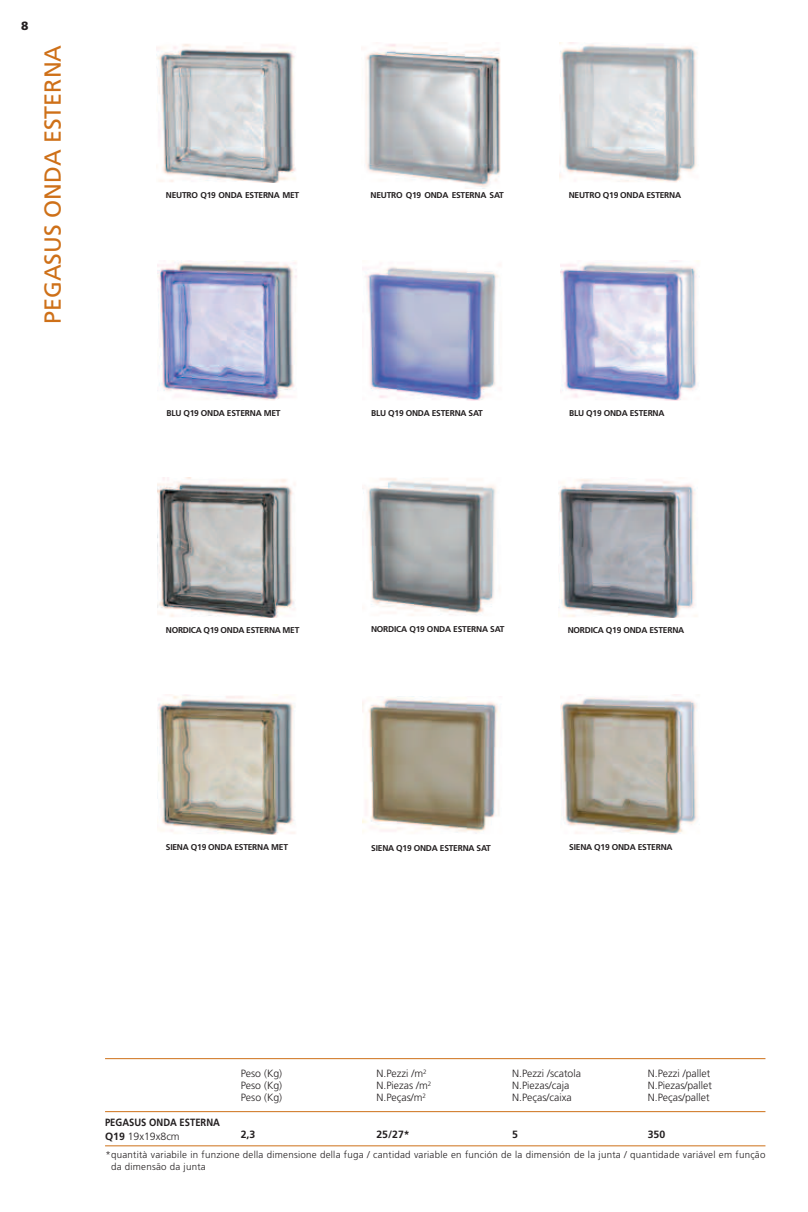
<style>
.page{position:relative;width:808px;height:1212px;background:#fff}
.page>*{position:absolute;margin:0;border:0;box-sizing:border-box;transform-origin:0 0}
.t1{font:23.25px "Frutiger";color:#ce7018}
.t2{font:900 12px "Frutiger LT Std";color:#231f20}
.t3{font:300 10.5px/12px "Frutiger";color:#231f20}
.t4{font:700 10.5px/13.5px "Frutiger";color:#231f20;scale:.9 1}
.t5{font:700 10.5px "Frutiger";color:#231f20}
.t6{font:300 9.75px/11.2px "Frutiger";letter-spacing:.025em;color:#231f20}
.t7{font:700 8.4px "Frutiger";letter-spacing:-.025em;color:#231f20}
.s1{font-weight:300}
</style>
<div class="page">
<img style="left:157px;top:44px;width:139px;height:138px">
<img style="left:158px;top:261px;width:139px;height:139px">
<img style="left:157px;top:477px;width:138px;height:140px">
<img style="left:157px;top:695px;width:138px;height:139px">
<img style="left:560px;top:43px;width:137px;height:139px">
<img style="left:560px;top:261px;width:140px;height:139px">
<img style="left:559px;top:479px;width:138px;height:138px">
<img style="left:560px;top:695px;width:137px;height:140px">
<img style="left:365px;top:44px;width:136px;height:145px">
<img style="left:362px;top:266px;width:137px;height:135px">
<img style="left:363px;top:478px;width:133px;height:138px">
<img style="left:362px;top:696px;width:137px;height:138px">
<hr style="left:105px;top:1058px;width:660px;height:1px;background:#ce7018">
<hr style="left:105px;top:1111px;width:660px;height:1px;background:#ce7018">
<hr style="left:105px;top:1145px;width:660px;height:1px;background:#ce7018">
<h2 class="t2" style="left:21px;top:21px;width:9px">8</h2>
<h1 class="t1" style="left:43px;top:324px;width:280px;rotate:-90deg">PEGASUS ONDA ESTERNA</h1>
<p class="t7" style="left:166px;top:192px;width:135px">NEUTRO Q19 ONDA ESTERNA MET</p>
<p class="t7" style="left:370px;top:192px;width:135px">NEUTRO Q19 ONDA ESTERNA SAT</p>
<p class="t7" style="left:569px;top:192px;width:114px">NEUTRO Q19 ONDA ESTERNA</p>
<p class="t7" style="left:166px;top:410px;width:116px">BLU Q19 ONDA ESTERNA MET</p>
<p class="t7" style="left:371px;top:410px;width:113px">BLU Q19 ONDA ESTERNA SAT</p>
<p class="t7" style="left:569px;top:410px;width:97px">BLU Q19 ONDA ESTERNA</p>
<p class="t7" style="left:166px;top:626px;width:135px">NORDICA Q19 ONDA ESTERNA MET</p>
<p class="t7" style="left:371px;top:626px;width:135px">NORDICA Q19 ONDA ESTERNA SAT</p>
<p class="t7" style="left:568px;top:627px;width:118px">NORDICA Q19 ONDA ESTERNA</p>
<p class="t7" style="left:166px;top:844px;width:124px">SIENA Q19 ONDA ESTERNA MET</p>
<p class="t7" style="left:371px;top:845px;width:121px">SIENA Q19 ONDA ESTERNA SAT</p>
<p class="t7" style="left:569px;top:844px;width:105px">SIENA Q19 ONDA ESTERNA</p>
<p class="t3" style="left:241px;top:1068px;width:43px;text-align:justify">Peso (Kg)<br>Peso (Kg)<br>Peso (Kg)</p>
<p class="t3" style="left:376px;top:1068px;width:56px">N.Pezzi /m<sup>2<br></sup>N.Piezas /m<sup>2<br></sup>N.Peças/m<sup>2</sup></p>
<p class="t3" style="left:512px;top:1068px;width:70px">N.Pezzi /scatola<br>N.Piezas/caja<br>N.Peças/caixa</p>
<p class="t3" style="left:648px;top:1068px;width:66px">N.Pezzi /pallet<br>N.Piezas/pallet<br>N.Peças/pallet</p>
<p class="t4" style="left:105px;top:1116px;width:129px">PEGASUS ONDA ESTERNA<br>Q19 <span class="s1">19x19x8cm</span></p>
<p class="t5" style="left:241px;top:1130px;width:16px">2,3</p>
<p class="t5" style="left:376px;top:1130px;width:35px">25/27*</p>
<p class="t5" style="left:512px;top:1130px;width:7px">5</p>
<p class="t5" style="left:648px;top:1130px;width:19px">350</p>
<p class="t6" style="left:111px;top:1150px;width:656px;text-indent:-6px">*quantità variabile in funzione della dimensione della fuga / cantidad variable en función de la dimensión de la junta / quantidade variável em função da dimensão da junta</p>
</div>
